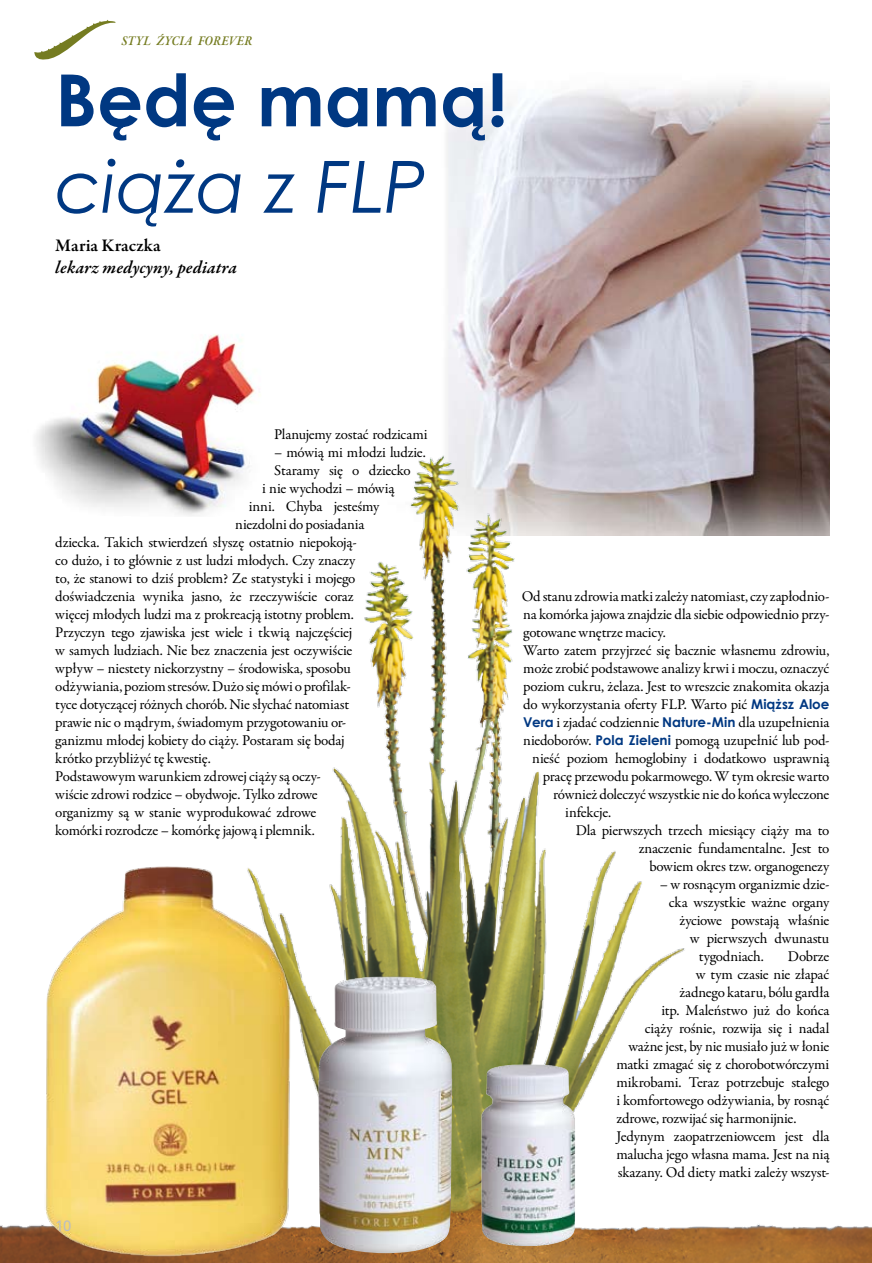
<style>
.page{position:relative;width:872px;height:1263px;background:#fff}
.page>*{position:absolute;margin:0;border:0;box-sizing:border-box;transform-origin:0 0}
.t1{font:700 72px "Century Gothic";color:#003882}
.t2{font:italic 72px "Century Gothic";color:#003882}
.t3{font:italic 600 18px "Garamond Premr Pro";letter-spacing:.01em;color:#000}
.t4{font:600 18px "Garamond Premr Pro";letter-spacing:.01em;color:#000}
.t5{font:15px "Garamond Premr Pro";letter-spacing:-.015em;color:#000}
.t6{font:15px "Zurich PL";color:#bdbfc0}
.t7{font:italic 600 13.5px "Garamond Premr Pro";letter-spacing:.01em;color:#757c21;scale:.9 1}
.s1{font-family:"Century Gothic";font-weight:700;font-size:13.5px;color:#003882}
</style>
<div class="page">
<img style="left:446px;top:85px;width:383px;height:328px">
<img style="left:0;top:413px;width:871px;height:850px">
<img style="left:21px;top:853px;width:284px;height:406px">
<img style="left:480px;top:1064px;width:96px;height:182px">
<img style="left:317px;top:976px;width:135px;height:277px">
<img style="left:19px;top:334px;width:257px;height:182px">
<svg style="left:34px;top:20px;width:82px;height:40px"></svg>
<p class="t7" style="left:121px;top:32px;width:146px">STYL ŹYCIA FOREVER</p>
<h1 class="t1" style="left:55px;top:45px;width:454px">Będę mamą!</h1>
<h1 class="t2" style="left:55px;top:136px;width:373px">ciąża z FLP</h1>
<p class="t4" style="left:55px;top:235px;width:107px">Maria Kraczka</p>
<p class="t3" style="left:55px;top:256px;width:183px">lekarz medycyny, pediatra</p>
<p class="t5" style="left:274px;top:425px;width:155px">Planujemy zostać rodzicami</p>
<p class="t5" style="left:274px;top:443px;width:153px">– mówią mi młodzi ludzie.</p>
<p class="t5" style="left:274px;top:461px;width:138px">Staramy się o dziecko</p>
<p class="t5" style="left:262px;top:479px;width:133px">i nie wychodzi – mówią</p>
<p class="t5" style="left:249px;top:497px;width:132px">inni. Chyba jesteśmy</p>
<p class="t5" style="left:235px;top:515px;width:131px">niezdolni do posiadania</p>
<p class="t5" style="left:55px;top:533px;width:303px">dziecka. Takich stwierdzeń słyszę ostatnio niepokoją-</p>
<p class="t5" style="left:55px;top:551px;width:301px">co dużo, i to głównie z ust ludzi młodych. Czy znaczy</p>
<p class="t5" style="left:55px;top:569px;width:301px">to, że stanowi to dziś problem? Ze statystyki i mojego</p>
<p class="t5" style="left:55px;top:587px;width:300px">doświadczenia wynika jasno, że rzeczywiście coraz</p>
<p class="t5" style="left:55px;top:605px;width:300px">więcej młodych ludzi ma z prokreacją istotny problem.</p>
<p class="t5" style="left:55px;top:623px;width:298px">Przyczyn tego zjawiska jest wiele i tkwią najczęściej</p>
<p class="t5" style="left:55px;top:641px;width:298px">w samych ludziach. Nie bez znaczenia jest oczywiście</p>
<p class="t5" style="left:55px;top:659px;width:297px">wpływ – niestety niekorzystny – środowiska, sposobu</p>
<p class="t5" style="left:55px;top:677px;width:297px">odżywiania, poziom stresów. Dużo się mówi o profilak-</p>
<p class="t5" style="left:55px;top:695px;width:295px">tyce dotyczącej różnych chorób. Nie słychać natomiast</p>
<p class="t5" style="left:55px;top:713px;width:292px">prawie nic o mądrym, świadomym przygotowaniu or-</p>
<p class="t5" style="left:55px;top:731px;width:291px">ganizmu młodej kobiety do ciąży. Postaram się bodaj</p>
<p class="t5" style="left:55px;top:749px;width:157px">krótko przybliżyć tę kwestię.</p>
<p class="t5" style="left:55px;top:767px;width:267px">Podstawowym warunkiem zdrowej ciąży są oczy-</p>
<p class="t5" style="left:55px;top:785px;width:264px">wiście zdrowi rodzice – obydwoje. Tylko zdrowe</p>
<p class="t5" style="left:55px;top:803px;width:262px">organizmy są w stanie wyprodukować zdrowe</p>
<p class="t5" style="left:55px;top:821px;width:261px">komórki rozrodcze – komórkę jajową i plemnik.</p>
<p class="t6" style="left:55px;top:1216px;width:18px">10</p>
<p class="t5" style="left:522px;top:587px;width:309px">Od stanu zdrowia matki zależy natomiast, czy zapłodnio-</p>
<p class="t5" style="left:523px;top:605px;width:308px">na komórka jajowa znajdzie dla siebie odpowiednio przy-</p>
<p class="t5" style="left:523px;top:623px;width:144px">gotowane wnętrze macicy.</p>
<p class="t5" style="left:523px;top:641px;width:307px">Warto zatem przyjrzeć się bacznie własnemu zdrowiu,</p>
<p class="t5" style="left:523px;top:659px;width:307px">może zrobić podstawowe analizy krwi i moczu, oznaczyć</p>
<p class="t5" style="left:523px;top:677px;width:307px">poziom cukru, żelaza. Jest to wreszcie znakomita okazja</p>
<p class="t5" style="left:523px;top:695px;width:308px">do wykorzystania oferty FLP. Warto pić <span class="s1">Miąższ Aloe</span></p>
<p class="t5" style="left:523px;top:713px;width:308px"><span class="s1">Vera</span> i zjadać codziennie <span class="s1">Nature-Min</span> dla uzupełnienia</p>
<p class="t5" style="left:523px;top:731px;width:308px">niedoborów. <span class="s1">Pola Zieleni</span> pomogą uzupełnić lub pod-</p>
<p class="t5" style="left:532px;top:749px;width:298px">nieść poziom hemoglobiny i dodatkowo usprawnią</p>
<p class="t5" style="left:543px;top:767px;width:288px">pracę przewodu pokarmowego. W tym okresie warto</p>
<p class="t5" style="left:553px;top:785px;width:278px">również doleczyć wszystkie nie do końca wyleczone</p>
<p class="t5" style="left:565px;top:803px;width:47px">infekcje.</p>
<p class="t5" style="left:576px;top:821px;width:255px">Dla pierwszych trzech miesiący ciąży ma to</p>
<p class="t5" style="left:639px;top:839px;width:192px">znaczenie fundamentalne. Jest to</p>
<p class="t5" style="left:649px;top:857px;width:182px">bowiem okres tzw. organogenezy</p>
<p class="t5" style="left:660px;top:875px;width:171px">– w rosnącym organizmie dzie-</p>
<p class="t5" style="left:669px;top:893px;width:162px">cka wszystkie ważne organy</p>
<p class="t5" style="left:679px;top:911px;width:152px">życiowe powstają właśnie</p>
<p class="t5" style="left:690px;top:929px;width:141px">w pierwszych dwunastu</p>
<p class="t5" style="left:699px;top:947px;width:67px">tygodniach.</p>
<p class="t5" style="left:788px;top:947px;width:43px">Dobrze</p>
<p class="t5" style="left:696px;top:965px;width:135px">w tym czasie nie złapać</p>
<p class="t5" style="left:679px;top:983px;width:151px">żadnego kataru, bólu gardła</p>
<p class="t5" style="left:661px;top:1001px;width:169px">itp. Maleństwo już do końca</p>
<p class="t5" style="left:645px;top:1019px;width:186px">ciąży rośnie, rozwija się i nadal</p>
<p class="t5" style="left:628px;top:1037px;width:202px">ważne jest, by nie musiało już w łonie</p>
<p class="t5" style="left:616px;top:1055px;width:214px">matki zmagać się z chorobotwórczymi</p>
<p class="t5" style="left:616px;top:1073px;width:214px">mikrobami. Teraz potrzebuje stałego</p>
<p class="t5" style="left:616px;top:1091px;width:215px">i komfortowego odżywiania, by rosnąć</p>
<p class="t5" style="left:616px;top:1109px;width:182px">zdrowe, rozwijać się harmonijnie.</p>
<p class="t5" style="left:616px;top:1127px;width:215px">Jedynym zaopatrzeniowcem jest dla</p>
<p class="t5" style="left:616px;top:1145px;width:214px">malucha jego własna mama. Jest na nią</p>
<p class="t5" style="left:618px;top:1163px;width:213px">skazany. Od diety matki zależy wszyst-</p>
</div>
